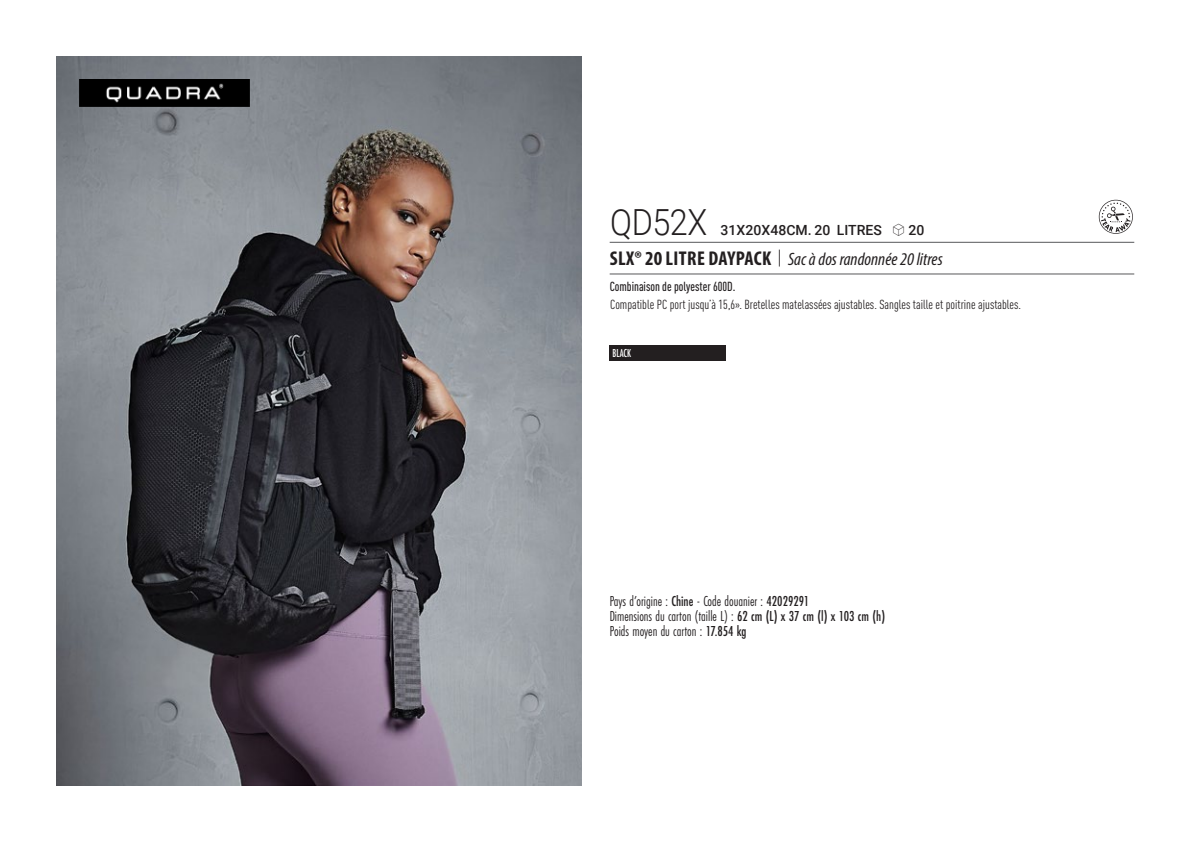
<style>
.page{position:relative;width:1191px;height:842px;background:#fff}
.page>*{position:absolute;margin:0;border:0;box-sizing:border-box;transform-origin:0 0}
.t1{font:300 36px "Roboto";letter-spacing:-.015em;color:#231f20;scale:.9 1}
.t2{font:italic 18px "Myriad Variable Concept";color:#231f20}
.t3{font:15px "Futura PT Cond";color:#231f20;scale:.95 1}
.t4{font:500 14px "Roboto";letter-spacing:.005em;color:#231f20}
.t5{font:condensed 13px "DIN Pro";color:#231f20}
.grammage_2020{font:500 condensed 13px "DIN Pro";color:#231f20;scale:.95 1}
.Coloris_nuancier_bla{font:500 12px "Futura PT Cond";letter-spacing:-.01em;color:#fff;scale:.9 1}
.s1{font-family:"Linotype Shapeshifter";font-weight:400;font-size:16px}
.s2{font-family:"Myriad Pro";font-weight:700;font-style:normal;font-stretch:condensed;font-size:20px}
.s3{font-family:"Roboto Condensed";font-weight:300;font-style:normal;font-size:20px}
.s4{font-weight:500}
</style>
<div class="page">
<img style="left:57px;top:57px;width:524px;height:728px">
<img style="left:79px;top:79px;width:170px;height:28px">
<div style="left:609px;top:345px;width:117px;height:16px;background:#231f20"></div>
<svg style="left:1098px;top:200px;width:34px;height:34px"></svg>
<hr style="left:609px;top:242px;width:525px;height:1px;background:#57585a">
<hr style="left:609px;top:274px;width:525px;height:1px;background:#57585a">
<p class="t1" style="left:610px;top:197px;width:109px">QD52X</p>
<p class="t4" style="left:720px;top:220px;width:206px">31X20X48CM. 20 LITRES <span class="s1">S</span> 20</p>
<p class="t2" style="left:610px;top:249px;width:334px"><span class="s2">SLX® 20 LITRE DAYPACK</span> <span class="s3">|</span> Sac à dos randonnée 20 litres</p>
<p class="grammage_2020" style="left:609px;top:277px;width:134px">Combinaison de polyester 600D.</p>
<p class="t5" style="left:610px;top:295px;width:412px">Compatible PC port jusqu’à 15,6». Bretelles matelassées ajustables. Sangles taille et poitrine ajustables.</p>
<p class="Coloris_nuancier_bla" style="left:612px;top:346px;width:22px">BLACK</p>
<p class="t3" style="left:609px;top:592px;width:212px">Pays d’origine : <span class="s4">Chine</span> - Code douanier : <span class="s4">42029291</span></p>
<p class="t3" style="left:609px;top:607px;width:291px">Dimensions du carton (taille L) : <span class="s4">62 cm (L) x 37 cm (l) x 103 cm (h)</span></p>
<p class="t3" style="left:609px;top:622px;width:146px">Poids moyen du carton : <span class="s4">17.854 kg</span></p>
</div>
